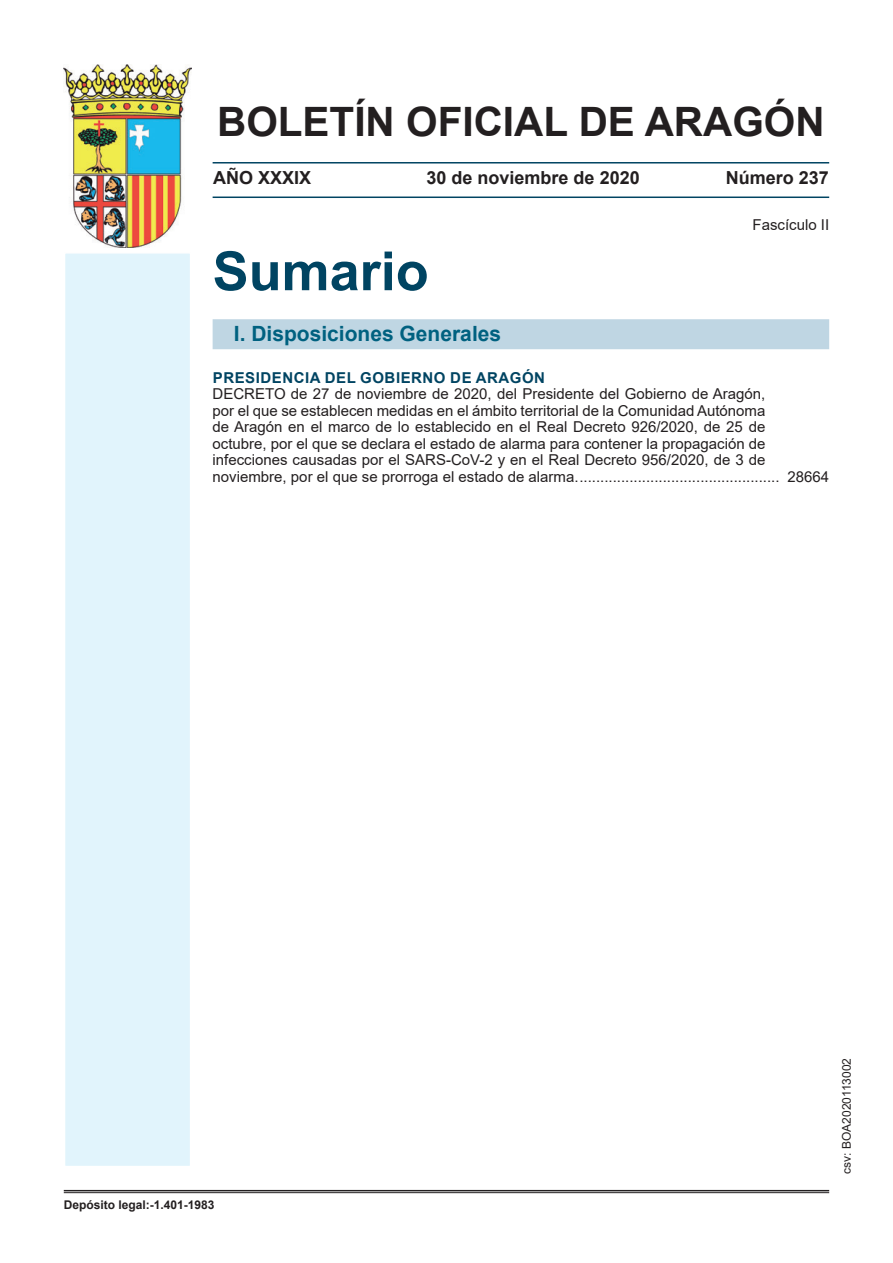
<style>
.page{position:relative;width:893px;height:1263px;background:#fff}
.page>*{position:absolute;margin:0;border:0;box-sizing:border-box;transform-origin:0 0}
.Sumario{font:700 54px "Arial";color:#004462}
.Titulo{font:700 40.5px "Arial";color:#231f20}
.indice_n1{font:700 21px "Arial";color:#006180}
.cabecera{font:700 18px "Arial";color:#231f20}
.cabeceraD{font:700 18px "Arial";color:#231f20}
.cabeceraI{font:700 18px "Arial";color:#231f20}
.indice_n4{font:15px/16.5px "Arial";color:#231f20;text-align:justify}
.indice_n3{font:700 15px "Arial";letter-spacing:.035em;color:#004462}
.deposito{font:700 12px "Arial";color:#231f20}
.estilo_head-i{font:12px "Arial";color:#231f20}
</style>
<div class="page">
<div style="left:213px;top:319px;width:616px;height:30px;background:#bfd6e3"></div>
<hr style="left:213px;top:197px;width:616px;height:1px;background:#004462">
<hr style="left:213px;top:162px;width:616px;height:2px;background:#004462">
<img style="left:64px;top:64px;width:127px;height:184px">
<div style="left:64px;top:252px;width:127px;height:915px;background:#e1f4fc;border:2px solid #fff"></div>
<hr style="left:64px;top:1190px;width:765px;height:1px;background:#231f20">
<hr style="left:64px;top:1192px;width:765px;height:1px;background:#231f20">
<p class="Titulo" style="left:217px;top:93px;width:609px">BOLETÍN OFICIAL DE ARAGÓN</p>
<p class="cabeceraI" style="left:213px;top:165px;width:100px">AÑO XXXIX</p>
<p class="cabecera" style="left:427px;top:165px;width:215px">30 de noviembre de 2020</p>
<p class="cabeceraD" style="left:726px;top:165px;width:105px">Número 237</p>
<p class="indice_n4" style="left:752px;top:216px;width:78px">Fascículo II</p>
<p class="Sumario" style="left:213px;top:233px;width:218px">Sumario</p>
<p class="indice_n1" style="left:234px;top:319px;width:269px">I. Disposiciones Generales</p>
<p class="indice_n3" style="left:213px;top:367px;width:334px">PRESIDENCIA DEL GOBIERNO DE ARAGÓN</p>
<p class="indice_n4" style="left:213px;top:386px;width:554px">DECRETO de 27 de noviembre de 2020, del Presidente del Gobierno de Aragón, por el que se establecen medidas en el ámbito territorial de la Comunidad Autónoma de Aragón en el marco de lo establecido en el Real Decreto 926/2020, de 25 de octubre, por el que se declara el estado de alarma para contener la propagación de infecciones causadas por el SARS-CoV-2 y en el Real Decreto 956/2020, de 3 de noviembre, por el que se prorroga el estado de alarma.</p>
<p class="indice_n4" style="left:787px;top:468px;width:43px">28664</p>
<p class="deposito" style="left:64px;top:1196px;width:152px">Depósito legal:-1.401-1983</p>
<p class="estilo_head-i" style="left:838px;top:1174px;width:117px;rotate:-90deg">csv: BOA2020113002</p>
</div>
